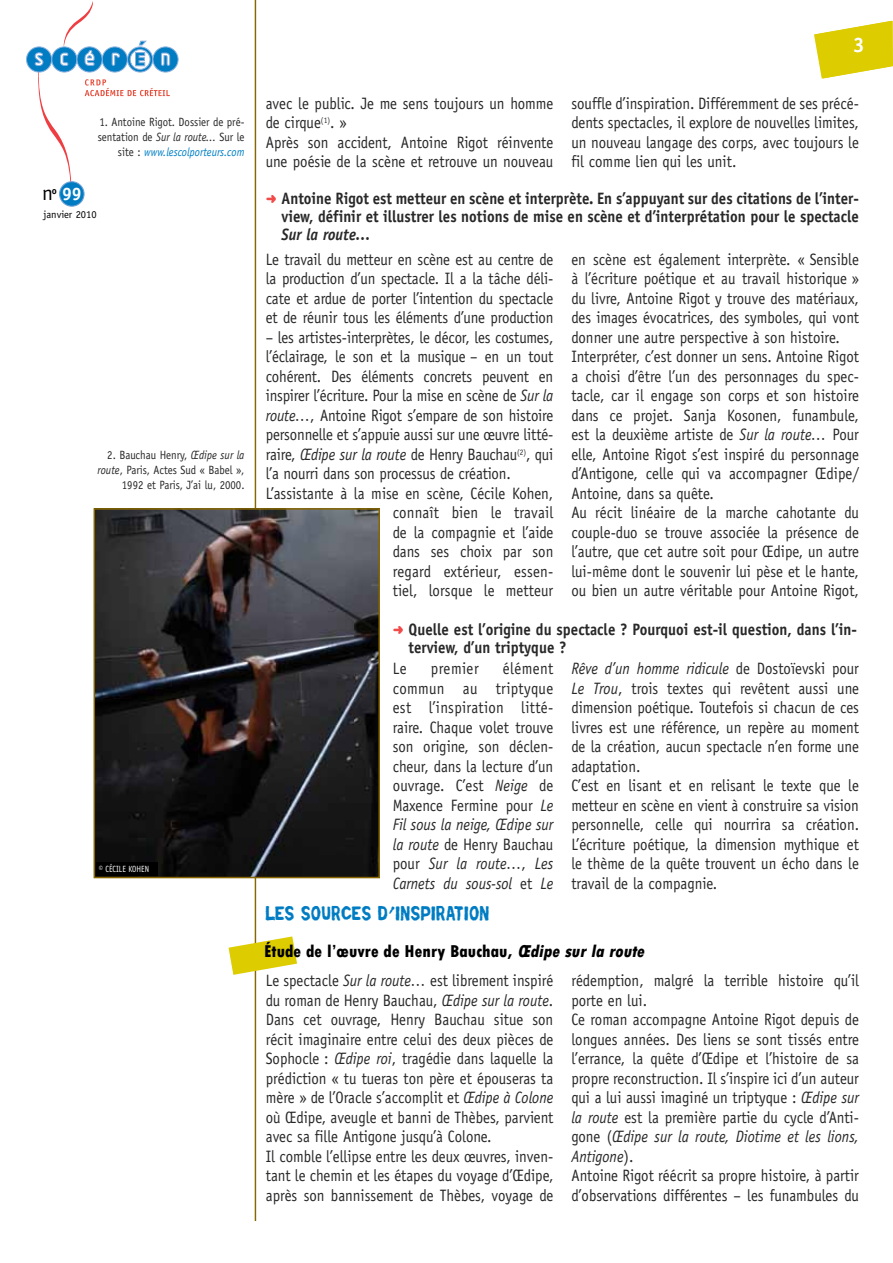
<style>
.page{position:relative;width:893px;height:1263px;background:#fff}
.page>*{position:absolute;margin:0;border:0;box-sizing:border-box;transform-origin:0 0}
.t1{font:700 21px "Officina Sans";color:#fff}
.t2{font:800 condensed 18px "Tw Cen";color:#000}
.t3{font:18px "Repent";letter-spacing:.025em;color:#007cc3;scale:.8 1}
.t4{font:700 18px "Officina Sans";color:#fff}
.t5{font:16.5px/19.5px "Officina Sans";color:#292829;scale:.9 1}
.t6{font:700 16.5px/18px "Officina Sans";color:#292829;text-align:right;scale:.9 1}
.t7{font:italic 700 16.5px "Officina Sans";color:#292829;scale:.9 1}
.t8{font:16.5px "Officina Sans";letter-spacing:.035em;color:#292829;scale:.9 1}
.t9{font:12px/15px "Officina Sans";color:#292829;text-align:right;scale:.9 1}
.t10{font:10.5px "Officina Sans";color:#000}
.t11{font:9px "Officina Sans";color:#fff;scale:.85 1}
.s1{font-weight:400;font-size:21px;color:#000}
.s2{font-style:italic}
.s3{font-style:italic;color:#0080c5}
.s4{font-family:"Distro Bats";font-weight:400;font-size:13.5px;color:#f04a49}
</style>
<div class="page">
<img style="left:216px;top:0;width:72px;height:1220px">
<div style="left:60px;top:182px;width:24px;height:24px;background:#007cc3;border-radius:50%"></div>
<div style="left:59px;top:181px;width:26px;height:26px;border:1px solid #72a3d7;border-radius:50%"></div>
<svg style="left:26px;top:1px;width:153px;height:192px"></svg>
<svg style="left:814px;top:21px;width:79px;height:58px"></svg>
<div style="left:266px;top:191px;width:593px;height:60px;background:#fff"></div>
<svg style="left:229px;top:936px;width:68px;height:39px"></svg>
<img style="left:97px;top:511px;width:280px;height:364px">
<div style="left:94px;top:508px;width:286px;height:370px;border:2px solid #876600"></div>
<div style="left:96px;top:862px;width:61px;height:14px;background:#000"></div>
<p class="t4" style="left:42px;top:183px;width:41px"><span class="s1">n</span><sup>o</sup> 99</p>
<p class="t9" style="left:98px;top:114px;width:165px">1. Antoine Rigot. Dossier de pré&shy;sentation de <span class="s2">Sur la route...</span> Sur le site : <span class="s3">www.lescolporteurs.com</span></p>
<p class="t10" style="left:43px;top:209px;width:55px">janvier 2010</p>
<p class="t9" style="left:98px;top:447px;width:165px">2. Bauchau Henry, <span class="s2">Œdipe sur la route</span>, Paris, Actes Sud « Babel »,<br>1992 et Paris, J’ai lu, 2000.</p>
<p class="t11" style="left:99px;top:864px;width:61px">© Cécile Koh en</p>
<p class="t1" style="left:853px;top:32px;width:13px">3</p>
<p class="t5" style="left:266px;top:93px;width:321px">avec le public. Je me sens toujours un homme de cirque<sup>(1)</sup>. »<br>Après son accident, Antoine Rigot réinvente une poésie de la scène et retrouve un nouveau</p>
<p class="t5" style="left:571px;top:93px;width:321px;text-align:justify">souffle d’inspiration. Différemment de ses précé&shy;dents spectacles, il explore de nouvelles limites, un nouveau langage des corps, avec toujours le fil comme lien qui les unit.</p>
<p class="t6" style="left:266px;top:190px;width:661px"><span class="s4">b</span> Antoine Rigot est metteur en scène et interprète. En s’appuyant sur des citations de l’inter&shy;view, définir et illustrer les notions de mise en scène et d’interprétation pour le spectacle</p>
<p class="t7" style="left:282px;top:225px;width:101px">Sur la route…</p>
<p class="t5" style="left:266px;top:249px;width:321px;text-align:justify">Le travail du metteur en scène est au centre de la production d’un spectacle. Il a la tâche déli&shy;cate et ardue de porter l’intention du spectacle et de réunir tous les éléments d’une production</p>
<p class="t5" style="left:266px;top:327px;width:321px">– les artistes-interprètes, le décor, les costumes,</p>
<p class="t5" style="left:266px;top:347px;width:321px">l’éclairage, le son et la musique – en un tout</p>
<p class="t5" style="left:266px;top:366px;width:321px">cohérent. Des éléments concrets peuvent en</p>
<p class="t5" style="left:266px;top:386px;width:321px">inspirer l’écriture. Pour la mise en scène de <span class="s2">Sur la</span></p>
<p class="t5" style="left:266px;top:405px;width:321px"><span class="s2">route…</span>, Antoine Rigot s’empare de son histoire</p>
<p class="t5" style="left:266px;top:425px;width:321px">personnelle et s’appuie aussi sur une œuvre litté-</p>
<p class="t5" style="left:266px;top:444px;width:321px">raire, <span class="s2">Œdipe sur la route</span> de Henry Bauchau<sup>(2)</sup>, qui</p>
<p class="t5" style="left:266px;top:464px;width:274px">l’a nourri dans son processus de création.</p>
<p class="t5" style="left:266px;top:483px;width:321px">L’assistante à la mise en scène, Cécile Kohen,</p>
<p class="t5" style="left:393px;top:503px;width:180px">connaît bien le travail</p>
<p class="t5" style="left:393px;top:522px;width:180px">de la compagnie et l’aide</p>
<p class="t5" style="left:393px;top:542px;width:180px">dans ses choix par son</p>
<p class="t5" style="left:393px;top:561px;width:180px">regard extérieur, essen-</p>
<p class="t5" style="left:393px;top:581px;width:180px">tiel, lorsque le metteur</p>
<p class="t5" style="left:571px;top:249px;width:321px">en scène est également interprète. « Sensible à l’écriture poétique et au travail historique » du livre, Antoine Rigot y trouve des matériaux, des images évocatrices, des symboles, qui vont donner une autre perspective à son histoire.<br>Interpréter, c’est donner un sens. Antoine Rigot a choisi d’être l’un des personnages du spec&shy;tacle, car il engage son corps et son histoire dans ce projet. Sanja Kosonen, funambule, est la deuxième artiste de <span class="s2">Sur la route…</span> Pour elle, Antoine Rigot s’est inspiré du personnage d’Antigone, celle qui va accompagner Œdipe/ Antoine, dans sa quête.<br>Au récit linéaire de la marche cahotante du couple-duo se trouve associée la présence de l’autre, que cet autre soit pour Œdipe, un autre lui-même dont le souvenir lui pèse et le hante, ou bien un autre véritable pour Antoine Rigot,</p>
<p class="t6" style="left:409px;top:620px;width:500px;text-align:left;text-indent:-16px"><span class="s4">b</span> Quelle est l’origine du spectacle ? Pourquoi est-il question, dans l’in&shy;terview, d’un triptyque ?</p>
<p class="t5" style="left:393px;top:659px;width:17px">Le</p>
<p class="t8" style="left:431px;top:659px;width:55px">premier</p>
<p class="t5" style="left:393px;top:659px;width:180px;text-align:justify;text-indent:110px">élément commun au triptyque est l’inspiration litté&shy;raire. Chaque volet trouve son origine, son déclen&shy;cheur, dans la lecture d’un ouvrage. C’est <span class="s2">Neige</span> de Maxence Fermine pour <span class="s2">Le Fil sous la neige, Œdipe sur la route</span> de Henry Bauchau pour <span class="s2">Sur la route…</span>, <span class="s2">Les Carnets du sous-sol</span> et <span class="s2">Le</span></p>
<p class="t5" style="left:571px;top:659px;width:321px"><span class="s2">Rêve d’un homme ridicule</span> de Dostoïevski pour <span class="s2">Le Trou</span>, trois textes qui revêtent aussi une dimension poétique. Toutefois si chacun de ces livres est une référence, un repère au moment de la création, aucun spectacle n’en forme une adaptation.<br>C’est en lisant et en relisant le texte que le metteur en scène en vient à construire sa vision personnelle, celle qui nourrira sa création.<br>L’écriture poétique, la dimension mythique et le thème de la quête trouvent un écho dans le travail de la compagnie.</p>
<p class="t3" style="left:266px;top:902px;width:282px">LES SOURCES D’INSPIRATION</p>
<p class="t2" style="left:264px;top:941px;width:386px">Étude de l’œuvre de Henry Bauchau, <span class="s2">Œdipe sur la route</span></p>
<p class="t5" style="left:266px;top:971px;width:321px">Le spectacle <span class="s2">Sur la route…</span> est librement inspiré du roman de Henry Bauchau, <span class="s2">Œdipe sur la route</span>.<br>Dans cet ouvrage, Henry Bauchau situe son récit imaginaire entre celui des deux pièces de Sophocle : <span class="s2">Œdipe roi</span>, tragédie dans laquelle la prédiction « tu tueras ton père et épouseras ta mère » de l’Oracle s’accomplit et <span class="s2">Œdipe à Colone </span>où Œdipe, aveugle et banni de Thèbes, parvient avec sa fille Antigone jusqu’à Colone.<br>Il comble l’ellipse entre les deux œuvres, inven&shy;tant le chemin et les étapes du voyage d’Œdipe, après son bannissement de Thèbes, voyage de</p>
<p class="t5" style="left:571px;top:971px;width:321px">rédemption, malgré la terrible histoire qu’il porte en lui.<br>Ce roman accompagne Antoine Rigot depuis de longues années. Des liens se sont tissés entre l’errance, la quête d’Œdipe et l’histoire de sa propre reconstruction. Il s’inspire ici d’un auteur qui a lui aussi imaginé un triptyque : <span class="s2">Œdipe sur la route</span> est la première partie du cycle d’Anti&shy;gone (<span class="s2">Œdipe sur la route, Diotime et les lions, Antigone</span>).<br>Antoine Rigot réécrit sa propre histoire, à partir d’observations différentes – les funambules du</p>
</div>
